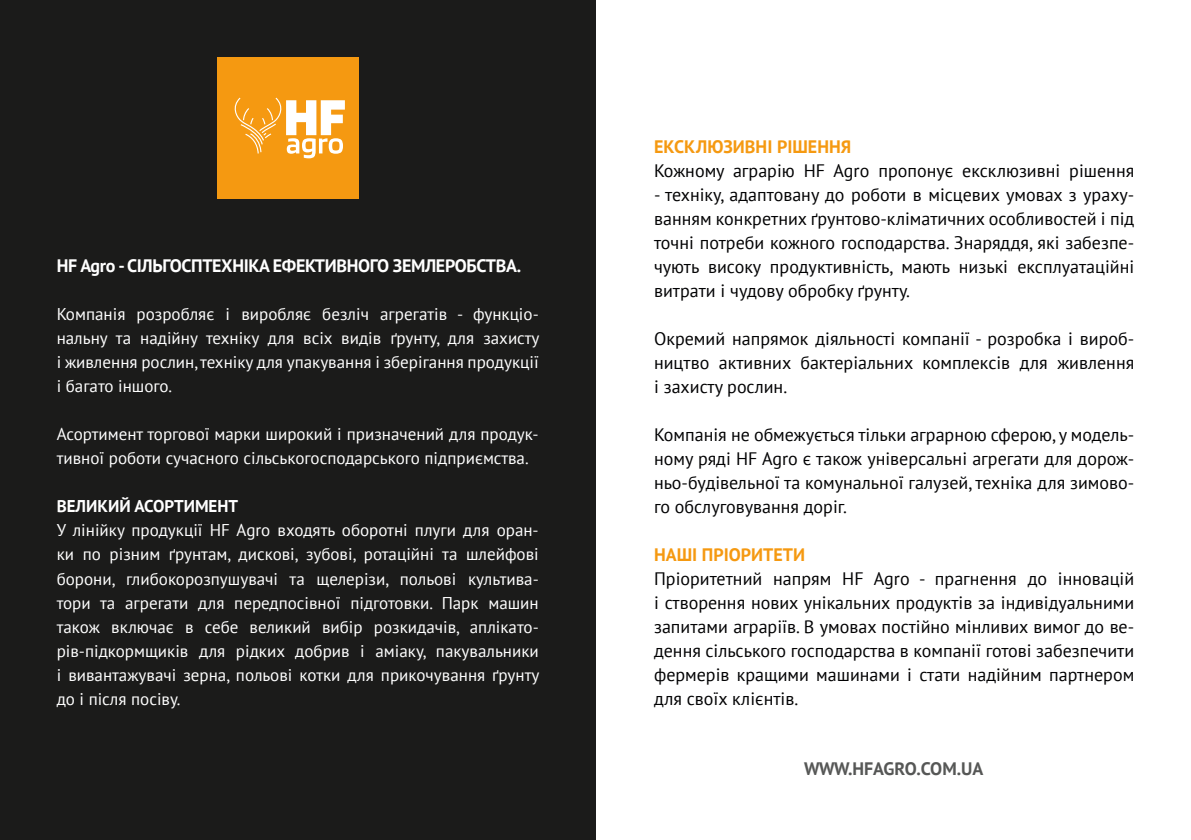
<style>
.page{position:relative;width:1191px;height:840px;background:#fff}
.page>*{position:absolute;margin:0;border:0;box-sizing:border-box;transform-origin:0 0}
.t1{font:18px/24px "PT Sans";color:#020203;text-align:justify}
.t2{font:700 18px "PT Sans";letter-spacing:-.02em;color:#fff}
.t3{font:700 18px "PT Sans";color:#f59911}
.t4{font:700 18px "PT Sans";letter-spacing:-.015em;color:#565756}
.t5{font:17px/24px "PT Sans";color:#fff;text-align:justify}
.t6{font:700 17px "PT Sans";color:#fff}
</style>
<div class="page">
<div style="left:0;top:0;width:595px;height:839px;background:#1b1b1a"></div>
<div style="left:217px;top:57px;width:141px;height:141px;background:#f59911"></div>
<svg style="left:234px;top:97px;width:111px;height:61px"></svg>
<p class="t2" style="left:57px;top:254px;width:466px">HF Agro - СІЛЬГОСПТЕХНІКА ЕФЕКТИВНОГО ЗЕМЛЕРОБСТВА.</p>
<p class="t5" style="left:57px;top:301px;width:484px">Компанія розробляє і виробляє безліч агрегатів - функціо&shy;нальну та надійну техніку для всіх видів ґрунту, для захисту і живлення рослин, техніку для упакування і зберігання продукції і багато іншого.</p>
<p class="t5" style="left:57px;top:421px;width:483px">Асортимент торгової марки широкий і призначений для продук&shy;тивної роботи сучасного сільськогосподарського підприємства.</p>
<p class="t6" style="left:57px;top:495px;width:183px">ВЕЛИКИЙ АСОРТИМЕНТ</p>
<p class="t5" style="left:57px;top:517px;width:484px">У лінійку продукції HF Agro входять оборотні плуги для оран&shy;ки по різним ґрунтам, дискові, зубові, ротаційні та шлейфові борони, глибокорозпушувачі та щелерізи, польові культива&shy;тори та агрегати для передпосівної підготовки. Парк машин також включає в себе великий вибір розкидачів, аплікато&shy;рів-підкормщиків для рідких добрив і аміаку, пакувальники і вивантажувачі зерна, польові котки для прикочування ґрунту до і після посіву.</p>
<p class="t3" style="left:654px;top:135px;width:199px">ЕКСКЛЮЗИВНІ РІШЕННЯ</p>
<p class="t1" style="left:654px;top:158px;width:482px">Кожному аграрію HF Agro пропонує ексклюзивні рішення</p>
<p class="t1" style="left:654px;top:182px;width:482px">- техніку, адаптовану до роботи в місцевих умовах з ураху&shy;ванням конкретних ґрунтово-кліматичних особливостей і під точні потреби кожного господарства. Знаряддя, які забезпе&shy;чують високу продуктивність, мають низькі експлуатаційні витрати і чудову обробку ґрунту.</p>
<p class="t1" style="left:654px;top:326px;width:482px">Окремий напрямок діяльності компанії - розробка і вироб&shy;ництво активних бактеріальних комплексів для живлення і захисту рослин.</p>
<p class="t1" style="left:654px;top:422px;width:482px">Компанія не обмежується тільки аграрною сферою, у модель&shy;ному ряді HF Agro є також універсальні агрегати для дорож&shy;ньо-будівельної та комунальної галузей, техніка для зимово&shy;го обслуговування доріг.</p>
<p class="t3" style="left:654px;top:543px;width:152px">НАШІ ПРІОРИТЕТИ</p>
<p class="t1" style="left:654px;top:566px;width:482px">Пріоритетний напрям HF Agro - прагнення до інновацій і створення нових унікальних продуктів за індивідуальними запитами аграріїв. В умовах постійно мінливих вимог до ве&shy;дення сільського господарства в компанії готові забезпечити фермерів кращими машинами і стати надійним партнером для своїх клієнтів.</p>
<p class="t4" style="left:804px;top:756px;width:181px">WWW.HFAGRO.COM.UA</p>
</div>
